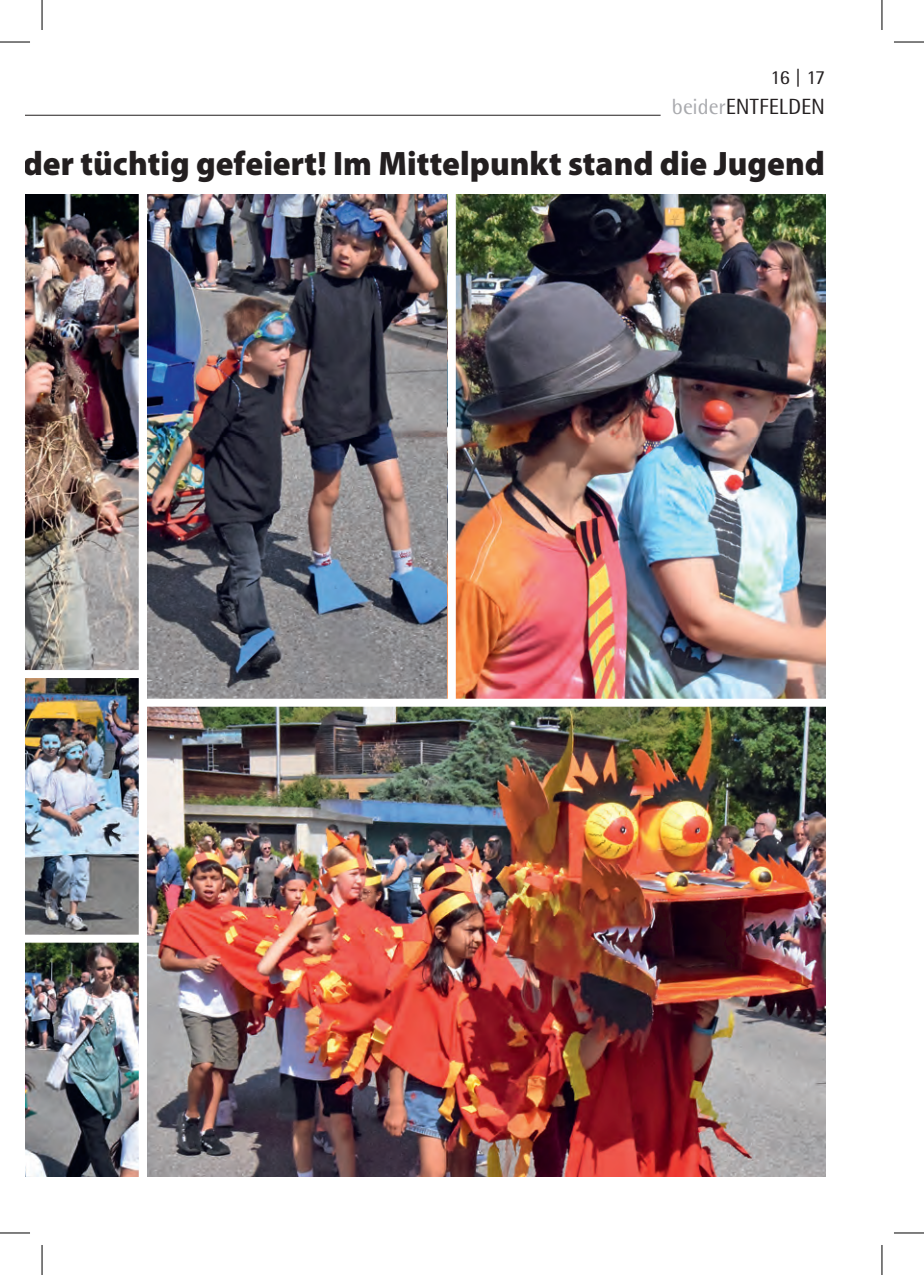
<style>
.page{position:relative;width:924px;height:1275px;background:#fff}
.page>*{position:absolute;margin:0;border:0;box-sizing:border-box;transform-origin:0 0}
.t1{font:900 34px "Myriad Pro";color:#231f20}
.t2{font:22px "Rotis Semi Sans Std";letter-spacing:-.005em;color:#231f20}
.t3{font:20px "Rotis Semi Sans Std";color:#231f20}
.s1{color:#a8a9ad}
</style>
<div class="page">
<hr style="left:25px;top:115px;width:635px;height:1px;background:#231f20">
<img style="left:25px;top:194px;width:114px;height:476px">
<img style="left:25px;top:678px;width:114px;height:256px">
<img style="left:25px;top:942px;width:114px;height:234px">
<img style="left:147px;top:194px;width:300px;height:504px">
<img style="left:455px;top:194px;width:369px;height:504px">
<img style="left:147px;top:706px;width:677px;height:470px">
<hr style="left:0;top:42px;width:30px;height:1px;background:#000">
<hr style="left:893px;top:42px;width:30px;height:1px;background:#000">
<hr style="left:0;top:1232px;width:30px;height:1px;background:#000">
<hr style="left:893px;top:1232px;width:30px;height:1px;background:#000">
<hr style="left:42px;top:0;width:1px;height:30px;background:#000">
<hr style="left:42px;top:1245px;width:1px;height:30px;background:#000">
<hr style="left:881px;top:0;width:1px;height:30px;background:#000">
<hr style="left:881px;top:1245px;width:1px;height:30px;background:#000">
<p class="t3" style="left:770px;top:66px;width:56px">16 | 17</p>
<p class="t2" style="left:671px;top:93px;width:155px"><span class="s1">beider</span>ENTFELDEN</p>
<p class="t1" style="left:-5px;top:141px;width:830px">ieder tüchtig gefeiert! Im Mittelpunkt stand die Jugend</p>
</div>
